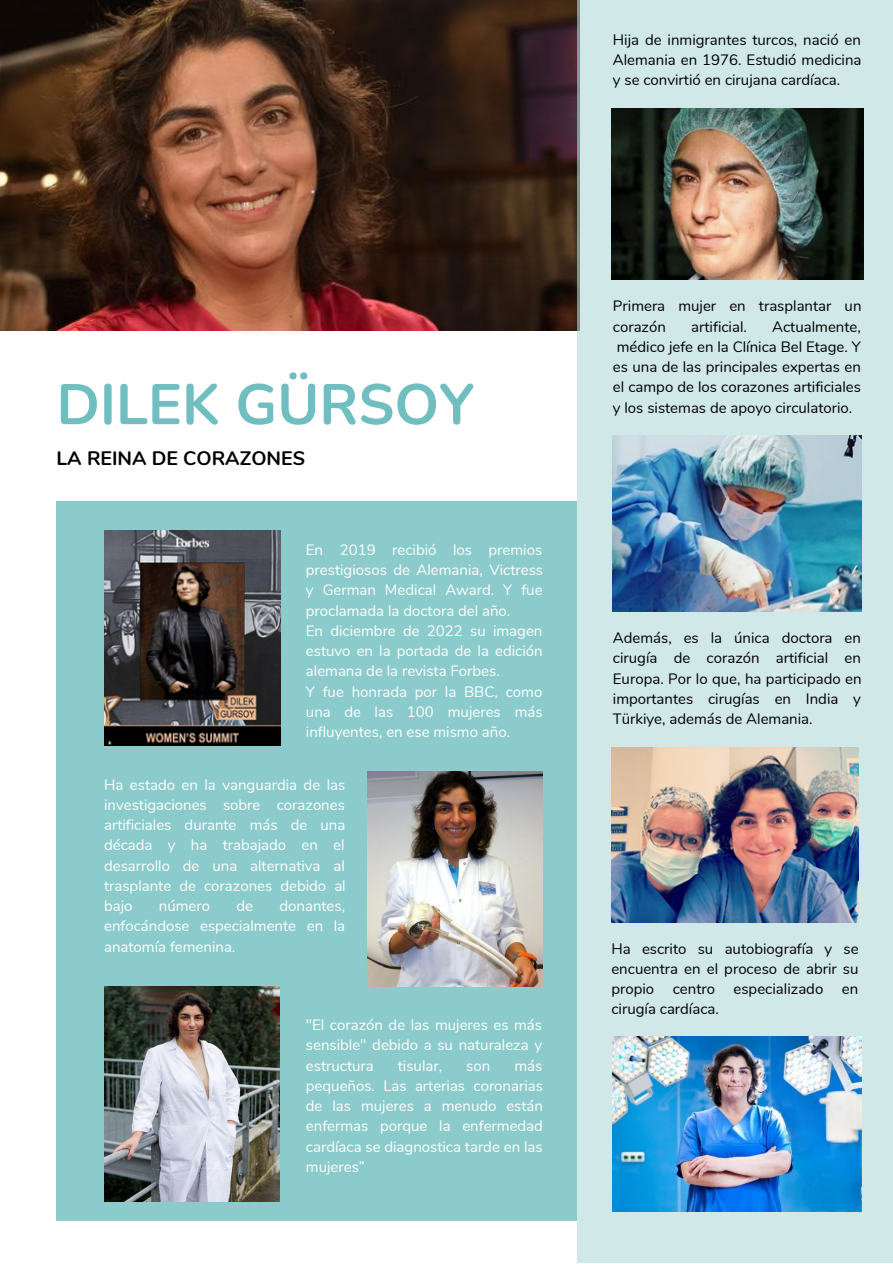
<style>
.page{position:relative;width:893px;height:1264px;background:#fff}
.page>*{position:absolute;margin:0;border:0;box-sizing:border-box;transform-origin:0 0}
.t1{font:700 57px "Nunito";color:#70bec0}
.t2{font:700 19.5px "Nunito";color:#000}
.t3{font:15px/20.2px "Nunito";color:#fff;text-align:justify}
.t4{font:15px/20.2px "Nunito";color:#000;text-align:justify}
</style>
<div class="page">
<div style="left:56px;top:501px;width:521px;height:718px;background:#8ccbcc"></div>
<img style="left:0;top:0;width:577px;height:330px">
<div style="left:577px;top:0;width:315px;height:1262px;background:#d0e9e8"></div>
<img style="left:611px;top:108px;width:252px;height:171px">
<img style="left:613px;top:436px;width:248px;height:175px">
<img style="left:611px;top:747px;width:247px;height:175px">
<img style="left:104px;top:530px;width:177px;height:215px">
<img style="left:613px;top:1036px;width:248px;height:175px">
<img style="left:367px;top:771px;width:175px;height:215px">
<img style="left:104px;top:986px;width:176px;height:215px">
<p class="t4" style="left:613px;top:30px;width:250px">Hija de inmigrantes turcos, nació en Alemania en 1976. Estudió medicina y se convirtió en cirujana cardíaca.</p>
<h1 class="t1" style="left:56px;top:366px;width:419px">DILEK GÜRSOY</h1>
<h2 class="t2" style="left:56px;top:445px;width:250px">LA REINA DE CORAZONES</h2>
<p class="t3" style="left:306px;top:540px;width:238px;text-align:left">En 2019 recibió los premios prestigiosos de Alemania, Victress y German Medical Award. Y fue proclamada la doctora del año.<br>En diciembre de 2022 su imagen estuvo en la portada de la edición alemana de la revista Forbes.<br>Y fue honrada por la BBC, como una de las 100 mujeres más influyentes, en ese mismo año.</p>
<p class="t3" style="left:104px;top:774px;width:243px">Ha estado en la vanguardia de las investigaciones sobre corazones artificiales durante más de una década y ha trabajado en el desarrollo de una alternativa al trasplante de corazones debido al bajo</p>
<p class="t3" style="left:159px;top:896px;width:53px">número</p>
<p class="t3" style="left:236px;top:896px;width:18px">de</p>
<p class="t3" style="left:104px;top:896px;width:242px;text-indent:175px">donantes, enfocándose especialmente en la anatomía femenina.</p>
<p class="t3" style="left:306px;top:1015px;width:238px">"El corazón de las mujeres es más sensible" debido a su naturaleza y estructura</p>
<p class="t3" style="left:306px;top:1055px;width:238px;text-indent:208px">más pequeños. Las arterias coronarias de las mujeres a menudo están enfermas porque la enfermedad cardíaca se diagnostica tarde en las mujeres”</p>
<p class="t3" style="left:398px;top:1055px;width:46px">tisular,</p>
<p class="t3" style="left:466px;top:1055px;width:26px">son</p>
<p class="t4" style="left:613px;top:296px;width:250px">Primera mujer en trasplantar un corazón</p>
<p class="t4" style="left:613px;top:316px;width:249px;text-indent:159px">Actualmente, médico jefe en la Clínica Bel Etage. Y es una de las principales expertas en el campo de los corazones artificiales y los sistemas de apoyo circulatorio.</p>
<p class="t4" style="left:691px;top:316px;width:57px">artificial.</p>
<p class="t4" style="left:613px;top:628px;width:250px">Además, es la única doctora en cirugía de corazón artificial en Europa. Por lo que, ha participado en importantes cirugías en India y Türkiye, además de Alemania.</p>
<p class="t4" style="left:611px;top:938px;width:249px">Ha escrito su autobiografía y se encuentra en el proceso de abrir su propio centro especializado en cirugía cardíaca.</p>
</div>
